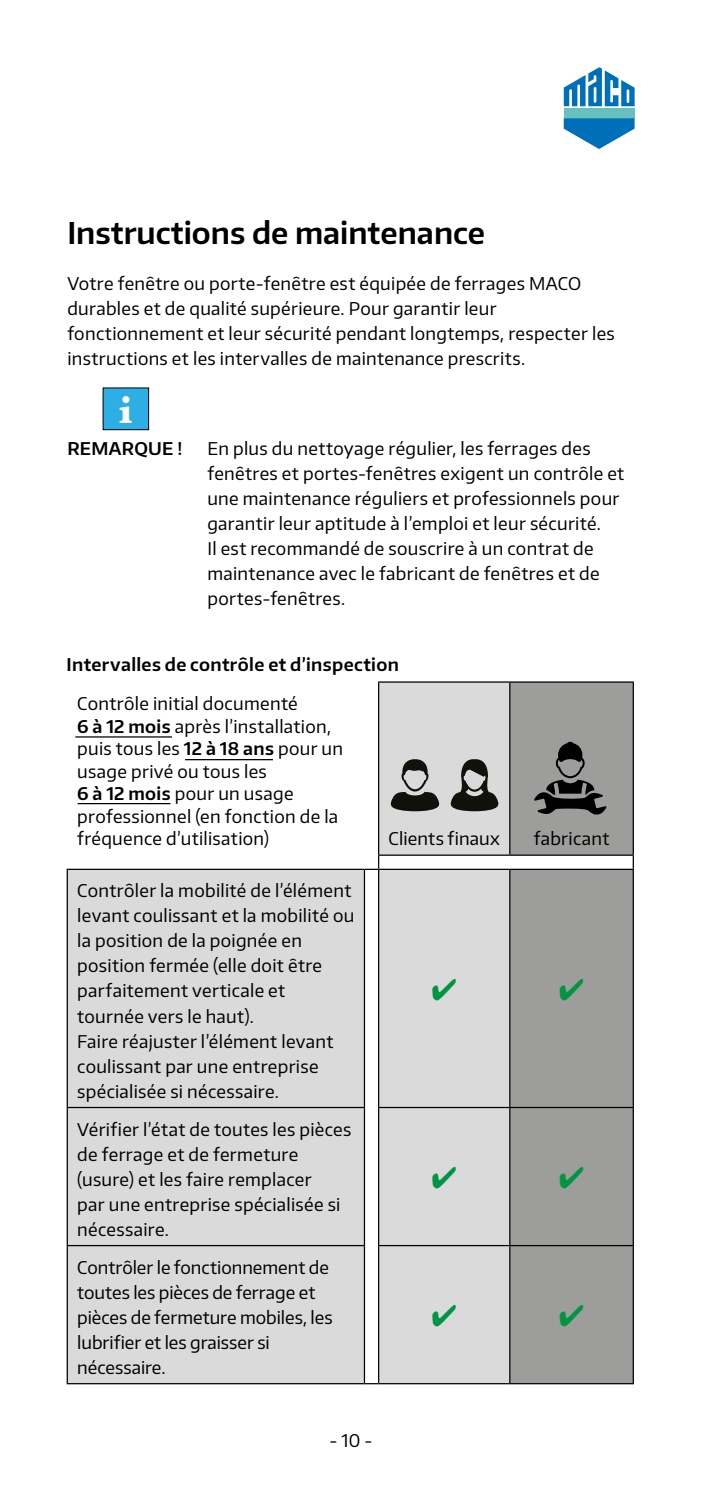
<style>
.page{position:relative;width:702px;height:1489px;background:#fff}
.page>*{position:absolute;margin:0;border:0;box-sizing:border-box;transform-origin:0 0}
.t1{font:700 40px "Baskerville";color:#fff}
.t2{font:600 30px "Encode Sans Normal";color:#000}
.t3{font:17.5px/25px "Encode Sans Normal";letter-spacing:.02em;color:#000}
.t4{font:17.5px/25px "Encode Sans Normal";color:#000}
.t5{font:600 17.5px "Encode Sans Normal";letter-spacing:.02em;color:#000}
.s1{font-weight:600}
</style>
<div class="page">
<div style="left:563px;top:108px;width:71px;height:10px;background:#66c1be"></div>
<svg style="left:563px;top:118px;width:71px;height:31px"></svg>
<svg style="left:563px;top:67px;width:71px;height:39px"></svg>
<div style="left:103px;top:388px;width:46px;height:41px;background:#2dafe6"></div>
<div style="left:103px;top:387px;width:46px;height:43px;border:1px solid #000"></div>
<svg style="left:68px;top:682px;width:442px;height:700px;fill:#dadada"></svg>
<div style="left:510px;top:682px;width:122px;height:700px;background:#9d9d9c"></div>
<hr style="left:378px;top:681px;width:132px;height:1px;background:#000">
<hr style="left:378px;top:682px;width:1px;height:172px;background:#000">
<hr style="left:510px;top:681px;width:124px;height:1px;background:#000">
<hr style="left:509px;top:682px;width:1px;height:172px;background:#000">
<hr style="left:632px;top:682px;width:2px;height:172px;background:#000">
<hr style="left:378px;top:854px;width:132px;height:1px;background:#000">
<hr style="left:510px;top:854px;width:124px;height:1px;background:#000">
<svg style="left:632px;top:855px;width:2px;height:13px"></svg>
<hr style="left:67px;top:868px;width:297px;height:2px;background:#000">
<hr style="left:67px;top:870px;width:1px;height:236px;background:#000">
<svg style="left:364px;top:855px;width:15px;height:15px"></svg>
<hr style="left:364px;top:870px;width:1px;height:236px;background:#000">
<hr style="left:378px;top:868px;width:132px;height:2px;background:#000">
<hr style="left:378px;top:870px;width:1px;height:236px;background:#000">
<hr style="left:510px;top:868px;width:124px;height:2px;background:#000">
<hr style="left:509px;top:870px;width:1px;height:236px;background:#000">
<hr style="left:632px;top:870px;width:2px;height:236px;background:#000">
<hr style="left:67px;top:1106px;width:298px;height:2px;background:#000">
<hr style="left:67px;top:1108px;width:1px;height:136px;background:#000">
<hr style="left:364px;top:1108px;width:1px;height:136px;background:#000">
<hr style="left:378px;top:1106px;width:132px;height:2px;background:#000">
<hr style="left:378px;top:1108px;width:1px;height:136px;background:#000">
<hr style="left:510px;top:1106px;width:124px;height:2px;background:#000">
<hr style="left:509px;top:1108px;width:1px;height:136px;background:#000">
<hr style="left:632px;top:1108px;width:2px;height:136px;background:#000">
<hr style="left:67px;top:1244px;width:298px;height:2px;background:#000">
<hr style="left:67px;top:1246px;width:1px;height:136px;background:#000">
<hr style="left:364px;top:1246px;width:1px;height:136px;background:#000">
<hr style="left:378px;top:1244px;width:132px;height:2px;background:#000">
<hr style="left:378px;top:1246px;width:1px;height:136px;background:#000">
<hr style="left:510px;top:1244px;width:124px;height:2px;background:#000">
<hr style="left:509px;top:1246px;width:1px;height:136px;background:#000">
<hr style="left:632px;top:1246px;width:2px;height:136px;background:#000">
<hr style="left:67px;top:1382px;width:297px;height:2px;background:#000">
<svg style="left:364px;top:1382px;width:14px;height:2px"></svg>
<hr style="left:378px;top:1382px;width:132px;height:2px;background:#000">
<hr style="left:510px;top:1382px;width:124px;height:2px;background:#000">
<svg style="left:450px;top:759px;width:48px;height:52px;background:#777673"></svg>
<svg style="left:391px;top:759px;width:48px;height:52px;background:#81817e"></svg>
<svg style="left:533px;top:741px;width:73px;height:74px;background:#6a6a69"></svg>
<hr style="left:75px;top:736px;width:97px;height:1px;background:#000">
<hr style="left:185px;top:759px;width:88px;height:1px;background:#000">
<hr style="left:78px;top:803px;width:92px;height:1px;background:#000">
<svg style="left:432px;top:978px;width:24px;height:22px"></svg>
<svg style="left:560px;top:978px;width:23px;height:22px"></svg>
<svg style="left:432px;top:1166px;width:24px;height:22px"></svg>
<svg style="left:560px;top:1166px;width:23px;height:22px"></svg>
<svg style="left:432px;top:1304px;width:24px;height:22px"></svg>
<svg style="left:560px;top:1304px;width:23px;height:22px"></svg>
<h2 class="t2" style="left:67px;top:213px;width:419px">Instructions de maintenance</h2>
<p class="t3" style="left:67px;top:270px;width:549px">Votre fenêtre ou porte-fenêtre est équipée de ferrages MACO durables et de qualité supérieure. Pour garantir leur fonctionnement et leur sécurité pendant longtemps, respecter les instructions et les intervalles de maintenance prescrits.</p>
<h1 class="t1" style="left:119px;top:382px;width:15px">i</h1>
<p class="t5" style="left:67px;top:437px;width:116px">REMARQUE !</p>
<p class="t3" style="left:207px;top:435px;width:418px">En plus du nettoyage régulier, les ferrages des fenêtres et portes-fenêtres exigent un contrôle et une maintenance réguliers et professionnels pour garantir leur aptitude à l’emploi et leur sécurité.<br>Il est recommandé de souscrire à un contrat de maintenance avec le fabricant de fenêtres et de portes-fenêtres.</p>
<p class="t5" style="left:67px;top:653px;width:334px">Intervalles de contrôle et d’inspection</p>
<p class="t3" style="left:77px;top:691px;width:267px;line-height:22.5px">Contrôle initial documenté<br><span class="s1">6 à 12 mois</span> après l’installation, puis tous les <span class="s1">12 à 18 ans</span> pour un usage privé ou tous les<br><span class="s1">6 à 12 mois</span> pour un usage professionnel (en fonction de la fréquence d’utilisation)</p>
<p class="t3" style="left:388px;top:825px;width:113px">Clients finaux</p>
<p class="t3" style="left:533px;top:825px;width:77px">fabricant</p>
<p class="t3" style="left:77px;top:877px;width:278px">Contrôler la mobilité de l’élément levant coulissant et la mobilité ou la position de la poignée en position fermée (elle doit être parfaitement verticale et tournée vers le haut).<br>Faire réajuster l’élément levant coulissant par une entreprise spécialisée si nécessaire.</p>
<p class="t3" style="left:77px;top:1115px;width:275px">Vérifier l’état de toutes les pièces de ferrage et de fermeture (usure) et les faire remplacer<br>par une entreprise spécialisée si nécessaire.</p>
<p class="t4" style="left:77px;top:1253px;width:257px">Contrôler le fonctionnement de toutes les pièces de ferrage et pièces de fermeture mobiles, les lubrifier et les graisser si nécessaire.</p>
<p class="t3" style="left:329px;top:1426px;width:45px">- 10 -</p>
</div>
